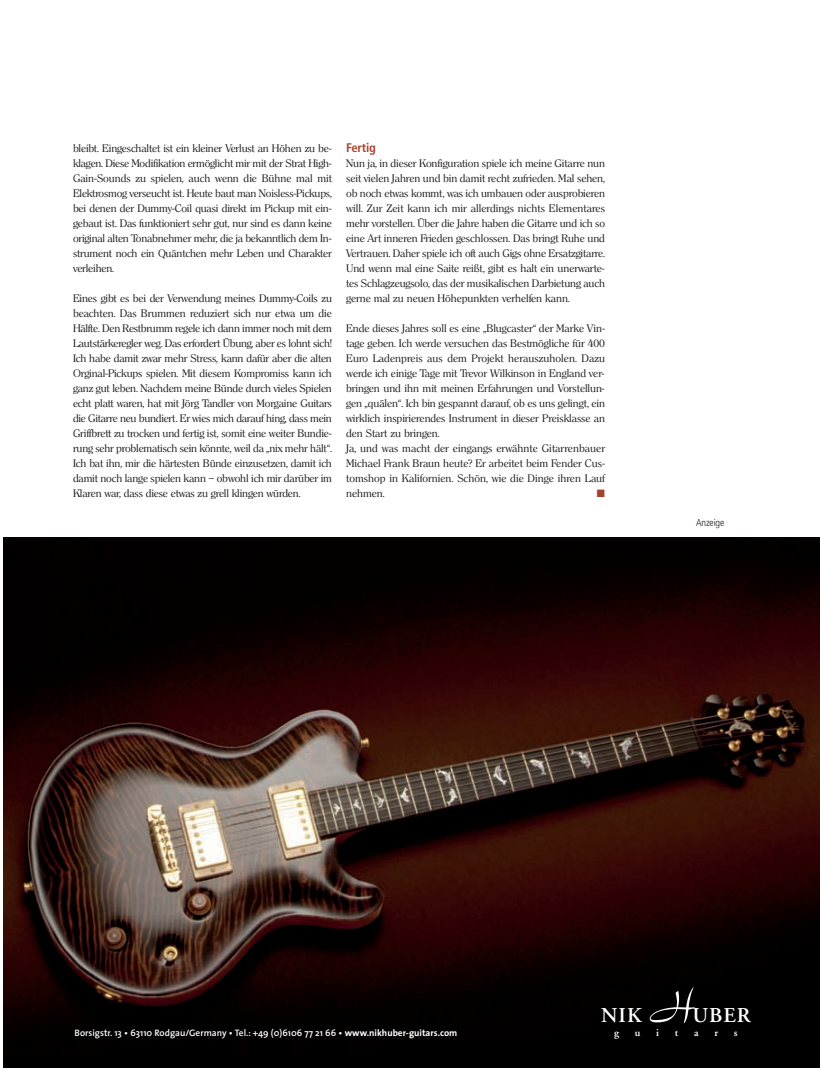
<style>
.page{position:relative;width:820px;height:1068px;background:#fff}
.page>*{position:absolute;margin:0;border:0;box-sizing:border-box;transform-origin:0 0}
.t1{font:55.75px "Park Avenue+KDNBKR";color:#fff}
.t2{font:21.12px "Adobe Garamond Semibold+ZNTUSQ";letter-spacing:.05em;color:#fff}
.t3{font:700 condensed 12.5px "Frutiger";letter-spacing:-.015em;color:#a9422c}
.t4{font:10.62px/15px "Clerface";letter-spacing:-.005em;color:#231f20;text-align:justify}
.t5{font:10.62px "Adobe Garamond Semibold+ZNTUSQ";color:#fff}
.t6{font:10.62px "Zapf Dingbats";color:#a9422c}
.t7{font:300 condensed 10px "Frutiger";letter-spacing:-.015em;color:#231f20}
.t8{font:9.38px "The Sans Semi Bold Plain+XSOLEB";color:#fff}
.s1{font-family:"The Sans Bold Plain+XYPYRK"}
</style>
<div class="page">
<svg style="left:3px;top:537px;width:816px;height:530px;background:#261310"></svg>
<p class="t4" style="left:73px;top:141px;width:260px">bleibt. Eingeschaltet ist ein kleiner Verlust an Höhen zu be&shy;klagen. Diese Modifikation ermöglicht mir mit der Strat High-Gain-Sounds zu spielen, auch wenn die Bühne mal mit Elektrosmog verseucht ist. Heute baut man Noisless-Pickups, bei denen der Dummy-Coil quasi direkt im Pickup mit ein&shy;gebaut ist. Das funktioniert sehr gut, nur sind es dann keine original alten Tonabnehmer mehr, die ja bekanntlich dem In&shy;strument noch ein Quäntchen mehr Leben und Charakter verleihen.</p>
<p class="t4" style="left:73px;top:291px;width:260px">Eines gibt es bei der Verwendung meines Dummy-Coils zu beachten. Das Brummen reduziert sich nur etwa um die Hälfte. Den Restbrumm regele ich dann immer noch mit dem Lautstärkeregler weg. Das erfordert Übung, aber es lohnt sich!<br>Ich habe damit zwar mehr Stress, kann dafür aber die alten Orginal-Pickups spielen. Mit diesem Kompromiss kann ich ganz gut leben. Nachdem meine Bünde durch vieles Spielen echt platt waren, hat mit Jörg Tandler von Morgaine Guitars die Gitarre neu bundiert. Er wies mich darauf hing, dass mein Griffbrett zu trocken und fertig ist, somit eine weiter Bundie&shy;rung sehr problematisch sein könnte, weil da „nix mehr hält“.<br>Ich bat ihn, mir die härtesten Bünde einzusetzen, damit ich damit noch lange spielen kann – obwohl ich mir darüber im Klaren war, dass diese etwas zu grell klingen würden.</p>
<p class="t3" style="left:346px;top:143px;width:31px">Fertig</p>
<p class="t4" style="left:346px;top:156px;width:260px">Nun ja, in dieser Konfiguration spiele ich meine Gitarre nun seit vielen Jahren und bin damit recht zufrieden. Mal sehen, ob noch etwas kommt, was ich umbauen oder ausprobieren will. Zur Zeit kann ich mir allerdings nichts Elementares mehr vorstellen. Über die Jahre haben die Gitarre und ich so eine Art inneren Frieden geschlossen. Das bringt Ruhe und Vertrauen. Daher spiele ich oft auch Gigs ohne Ersatzgitarre.<br>Und wenn mal eine Saite reißt, gibt es halt ein unerwarte&shy;tes Schlagzeugsolo, das der musikalischen Darbietung auch gerne mal zu neuen Höhepunkten verhelfen kann.</p>
<p class="t4" style="left:346px;top:321px;width:260px;text-align:left">Ende dieses Jahres soll es eine „Blugcaster“ der Marke Vin&shy;tage geben. Ich werde versuchen das Bestmögliche für 400<br>Euro Ladenpreis aus dem Projekt herauszuholen. Dazu werde ich einige Tage mit Trevor Wilkinson in England ver&shy;bringen und ihn mit meinen Erfahrungen und Vorstellun&shy;gen „quälen“. Ich bin gespannt darauf, ob es uns gelingt, ein wirklich inspirierendes Instrument in dieser Preisklasse an den Start zu bringen.<br>Ja, und was macht der eingangs erwähnte Gitarrenbauer Michael Frank Braun heute? Er arbeitet beim Fender Cus&shy;tomshop in Kalifornien. Schön, wie die Dinge ihren Lauf nehmen.</p>
<p class="t6" style="left:596px;top:487px;width:10px">■</p>
<p class="t7" style="left:695px;top:518px;width:30px">Anzeige</p>
<h1 class="t1" style="left:649px;top:970px;width:46px">H</h1>
<h2 class="t2" style="left:600px;top:1006px;width:42px">NIK</h2>
<h2 class="t2" style="left:692px;top:1006px;width:60px">UBER</h2>
<p class="t8" style="left:75px;top:1029px;width:384px">Borsigstr. 13 • 63110 Rodgau/Germany • Tel.: +49 (0)6106 77 21 66 • <span class="s1">www.nikhuber-guitars.com</span></p>
<p class="t5" style="left:613px;top:1028px;width:6px">g</p>
<p class="t5" style="left:634px;top:1028px;width:7px">u</p>
<p class="t5" style="left:656px;top:1028px;width:4px">i</p>
<p class="t5" style="left:674px;top:1028px;width:5px">t</p>
<p class="t5" style="left:693px;top:1028px;width:6px">a</p>
<p class="t5" style="left:714px;top:1028px;width:5px">r</p>
<p class="t5" style="left:733px;top:1028px;width:5px">s</p>
</div>
